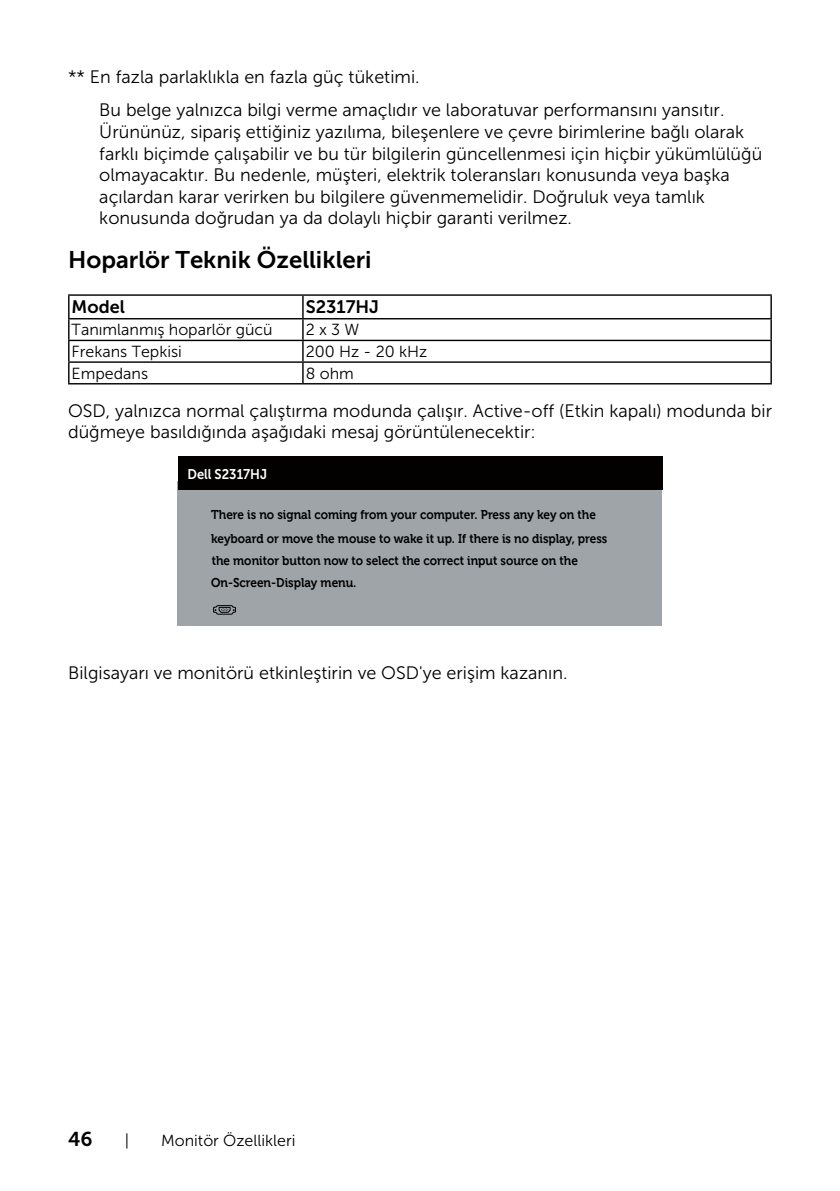
<style>
.page{position:relative;width:840px;height:1191px;background:#fff}
.page>*{position:absolute;margin:0;border:0;box-sizing:border-box;transform-origin:0 0}
.t1{font:24px "Museo Sans For Dell 700";color:#000}
.t2{font:20px "Museo Sans For Dell 700";color:#000}
.t3{font:18px/21.6px "Museo Sans For Dell 300";color:#000}
.t4{font:18px "Museo Sans For Dell 700";color:#000}
.t5{font:16px "Museo Sans For Dell 300";color:#000}
.t6{font:14px "Museo Sans For Dell 700";color:#fff;scale:.92 1}
.t7{font:700 12.8px/23.8px "Museo For Dell";color:#000;scale:.92 1}
</style>
<div class="page">
<hr style="left:68px;top:294px;width:235px;height:2px;background:#000">
<hr style="left:303px;top:294px;width:468px;height:2px;background:#000">
<hr style="left:68px;top:318px;width:235px;height:1px;background:#000">
<hr style="left:303px;top:318px;width:468px;height:1px;background:#000">
<hr style="left:68px;top:340px;width:235px;height:1px;background:#000">
<hr style="left:303px;top:340px;width:468px;height:1px;background:#000">
<hr style="left:68px;top:361px;width:235px;height:2px;background:#000">
<svg style="left:68px;top:296px;width:1px;height:87px"></svg>
<hr style="left:303px;top:361px;width:468px;height:2px;background:#000">
<svg style="left:302px;top:296px;width:1px;height:87px"></svg>
<svg style="left:770px;top:296px;width:1px;height:87px"></svg>
<hr style="left:68px;top:383px;width:235px;height:1px;background:#000">
<hr style="left:303px;top:383px;width:468px;height:1px;background:#000">
<div style="left:177px;top:481px;width:485px;height:145px;background:#9fa4a8"></div>
<div style="left:178px;top:456px;width:484px;height:33px;background:#030000"></div>
<svg style="left:213px;top:605px;width:23px;height:10px"></svg>
<p class="t3" style="left:99px;top:61px;width:626px;line-height:33px;text-indent:-31px">** En fazla parlaklıkla en fazla güç tüketimi.<br>Bu belge yalnızca bilgi verme amaçlıdır ve laboratuvar performansını yansıtır.</p>
<p class="t3" style="left:99px;top:121px;width:664px">Ürününüz, sipariş ettiğiniz yazılıma, bileşenlere ve çevre birimlerine bağlı olarak farklı biçimde çalışabilir ve bu tür bilgilerin güncellenmesi için hiçbir yükümlülüğü olmayacaktır. Bu nedenle, müşteri, elektrik toleransları konusunda veya başka açılardan karar verirken bu bilgilere güvenmemelidir. Doğruluk veya tamlık konusunda doğrudan ya da dolaylı hiçbir garanti verilmez.</p>
<h1 class="t1" style="left:68px;top:246px;width:305px">Hoparlör Teknik Özellikleri</h1>
<p class="t4" style="left:72px;top:297px;width:55px">Model</p>
<p class="t4" style="left:305px;top:297px;width:75px">S2317HJ</p>
<p class="t5" style="left:72px;top:321px;width:202px">Tanımlanmış hoparlör gücü</p>
<p class="t5" style="left:305px;top:321px;width:55px">2 x 3 W</p>
<p class="t5" style="left:72px;top:343px;width:112px">Frekans Tepkisi</p>
<p class="t5" style="left:305px;top:343px;width:123px">200 Hz - 20 kHz</p>
<p class="t5" style="left:72px;top:364px;width:78px">Empedans</p>
<p class="t5" style="left:305px;top:364px;width:50px">8 ohm</p>
<p class="t3" style="left:68px;top:400px;width:705px">OSD, yalnızca normal çalıştırma modunda çalışır. Active-off (Etkin kapalı) modunda bir düğmeye basıldığında aşağıdaki mesaj görüntülenecektir:</p>
<p class="t6" style="left:187px;top:466px;width:88px">Dell S2317HJ</p>
<p class="t7" style="left:211px;top:503px;width:432px">There is no signal coming from your computer. Press any key on the keyboard or move the mouse to wake it up. If there is no display, press</p>
<p class="t7" style="left:211px;top:550px;width:400px;line-height:21.6px">the monitor button now to select the correct input source on the<br>On-Screen-Display menu.</p>
<p class="t3" style="left:68px;top:662px;width:500px">Bilgisayarı ve monitörü etkinleştirin ve OSD'ye erişim kazanın.</p>
<p class="t2" style="left:68px;top:1127px;width:26px">46</p>
<p class="t5" style="left:125px;top:1131px;width:6px">|</p>
<p class="t5" style="left:161px;top:1131px;width:136px">Monitör Özellikleri</p>
</div>
